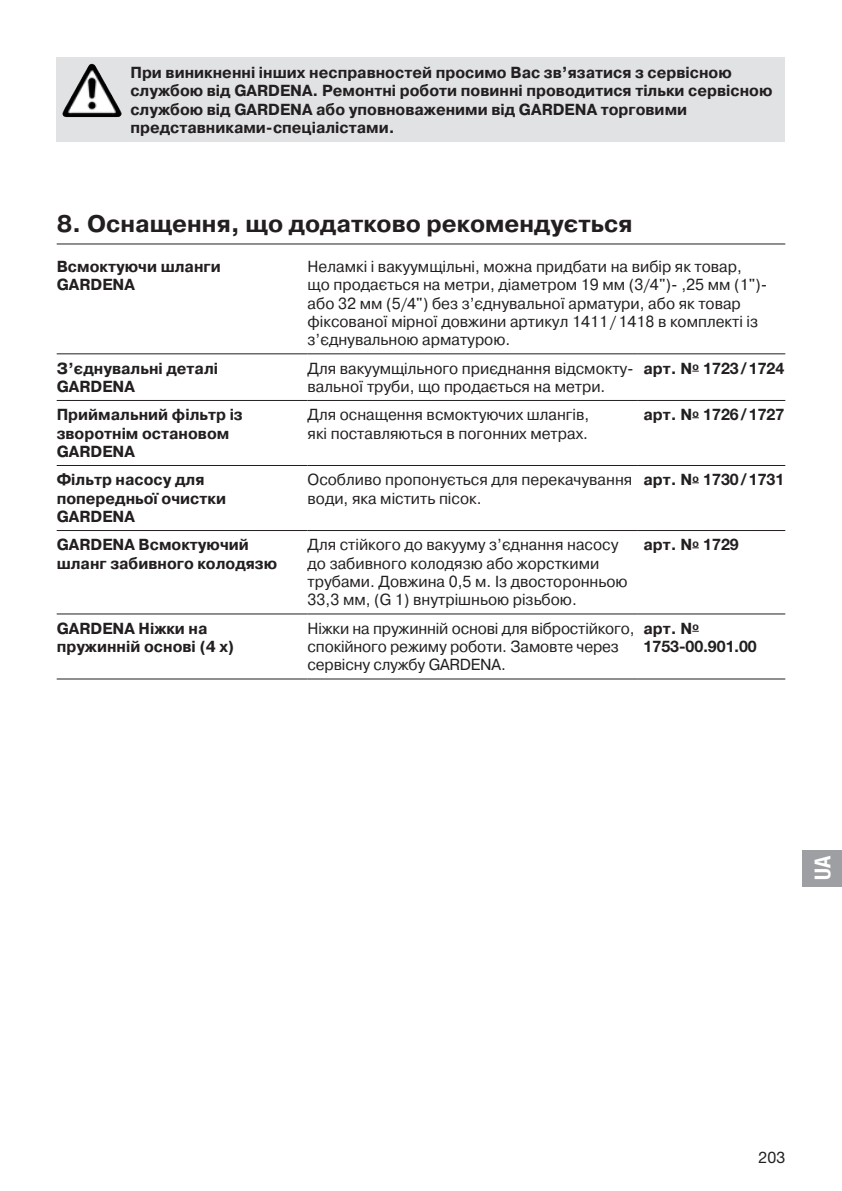
<style>
.page{position:relative;width:842px;height:1191px;background:#fff}
.page>*{position:absolute;margin:0;border:0;box-sizing:border-box;transform-origin:0 0}
.t1{font:24px "GARDENA Pro CYR Bold";color:#231f20}
.t2{font:22px "GARDENA Pro Bo Cond";color:#fff}
.t3{font:16px/18.4px "GARDENA Pro CYR Regular";color:#231f20}
.t4{font:16px/18.4px "GARDENA Pro CYR Bold";color:#231f20}
.t5{font:700 16px "GARDENA Pro";color:#231f20}
.t6{font:16px "GARDENA Pro";color:#231f20}
.s1{font-family:"GARDENA Pro CYR Bold";font-weight:400}
.s2{font-family:"GARDENA Pro";font-weight:700}
</style>
<div class="page">
<div style="left:802px;top:850px;width:40px;height:36px;background:#9d9fa2"></div>
<div style="left:57px;top:57px;width:728px;height:85px;background:#e1e2e4"></div>
<img style="left:65px;top:64px;width:26px;height:44px">
<hr style="left:57px;top:353px;width:251px;height:1px;background:#231f20">
<hr style="left:308px;top:353px;width:330px;height:1px;background:#231f20">
<hr style="left:638px;top:353px;width:147px;height:1px;background:#231f20">
<hr style="left:57px;top:400px;width:251px;height:1px;background:#231f20">
<hr style="left:308px;top:400px;width:330px;height:1px;background:#231f20">
<hr style="left:638px;top:400px;width:147px;height:1px;background:#231f20">
<hr style="left:57px;top:465px;width:251px;height:1px;background:#231f20">
<hr style="left:308px;top:465px;width:330px;height:1px;background:#231f20">
<hr style="left:638px;top:465px;width:147px;height:1px;background:#231f20">
<hr style="left:57px;top:530px;width:251px;height:1px;background:#231f20">
<hr style="left:308px;top:530px;width:330px;height:1px;background:#231f20">
<hr style="left:638px;top:530px;width:147px;height:1px;background:#231f20">
<hr style="left:57px;top:613px;width:251px;height:1px;background:#231f20">
<hr style="left:308px;top:613px;width:330px;height:1px;background:#231f20">
<hr style="left:638px;top:613px;width:147px;height:1px;background:#231f20">
<hr style="left:57px;top:678px;width:251px;height:1px;background:#231f20">
<hr style="left:308px;top:678px;width:330px;height:1px;background:#231f20">
<hr style="left:638px;top:678px;width:147px;height:1px;background:#231f20">
<hr style="left:57px;top:243px;width:728px;height:1px;background:#231f20">
<p class="t4" style="left:130px;top:63px;width:644px">При виникненні інших несправностей просимо Вас зв’язатися з сервісною службою від GARDENA. Ремонтні роботи повинні проводитися тільки сервісною службою від GARDENA або уповноваженими від GARDENA торговими представниками-спеціалістами.</p>
<h1 class="t1" style="left:57px;top:211px;width:577px">8. Оснащення, що додатково рекомендується</h1>
<p class="t4" style="left:57px;top:257px;width:166px">Всмоктуючи шланги<br>GARDENA</p>
<p class="t3" style="left:308px;top:257px;width:459px">Неламкі і вакуумщільні, можна придбати на вибір як товар, що продається на метри, діаметром 19 мм (3/4")- ,25 мм (1")- або 32 мм (5/4") без з’єднувальної арматури, або як товар фіксованої мірної довжини артикул 1411/1418 в комплекті із з’єднувальною арматурою.</p>
<p class="t4" style="left:57px;top:359px;width:163px">З’єднувальні деталі<br>GARDENA</p>
<p class="t3" style="left:308px;top:359px;width:328px">Для вакуумщільного приєднання відсмокту&shy;вальної труби, що продається на метри.</p>
<p class="t5" style="left:643px;top:358px;width:142px"><span class="s1">арт. N</span><sup>o</sup> 1723/1724</p>
<p class="t4" style="left:57px;top:405px;width:188px">Приймальний фільтр із зворотнім остановом<br>GARDENA</p>
<p class="t3" style="left:308px;top:405px;width:283px">Для оснащення всмоктуючих шлангів, які поставляються в погонних метрах.</p>
<p class="t5" style="left:643px;top:405px;width:142px"><span class="s1">арт. N</span><sup>o</sup> 1726/1727</p>
<p class="t4" style="left:57px;top:470px;width:171px">Фільтр насосу для попередньої очистки<br>GARDENA</p>
<p class="t3" style="left:308px;top:470px;width:326px">Особливо пропонується для перекачування води, яка містить пісок.</p>
<p class="t5" style="left:643px;top:470px;width:142px"><span class="s1">арт. N</span><sup>o</sup> 1730/1731</p>
<p class="t4" style="left:57px;top:535px;width:222px">GARDENA Всмоктуючий шланг забивного колодязю</p>
<p class="t3" style="left:308px;top:535px;width:322px">Для стійкого до вакууму з’єднання насосу до забивного колодязю або жорсткими трубами. Довжина 0,5 м. Із двосторонньою 33,3 мм, (G 1) внутрішньою різьбою.</p>
<p class="t4" style="left:643px;top:536px;width:97px">арт. N<sup>o</sup> <span class="s2">1729</span></p>
<p class="t4" style="left:57px;top:619px;width:179px">GARDENA Ніжки на пружинній основі (4 x)</p>
<p class="t3" style="left:308px;top:619px;width:328px">Ніжки на пружинній основі для вібростійкого, спокійного режиму роботи. Замовте через сервісну службу GARDENA.</p>
<p class="t4" style="left:643px;top:619px;width:57px">арт. N<sup>o</sup></p>
<p class="t5" style="left:643px;top:636px;width:115px">1753-00.901.00</p>
<h2 class="t2" style="left:809px;top:880px;width:26px;rotate:-90deg">UA</h2>
<p class="t6" style="left:759px;top:1147px;width:28px">203</p>
</div>
